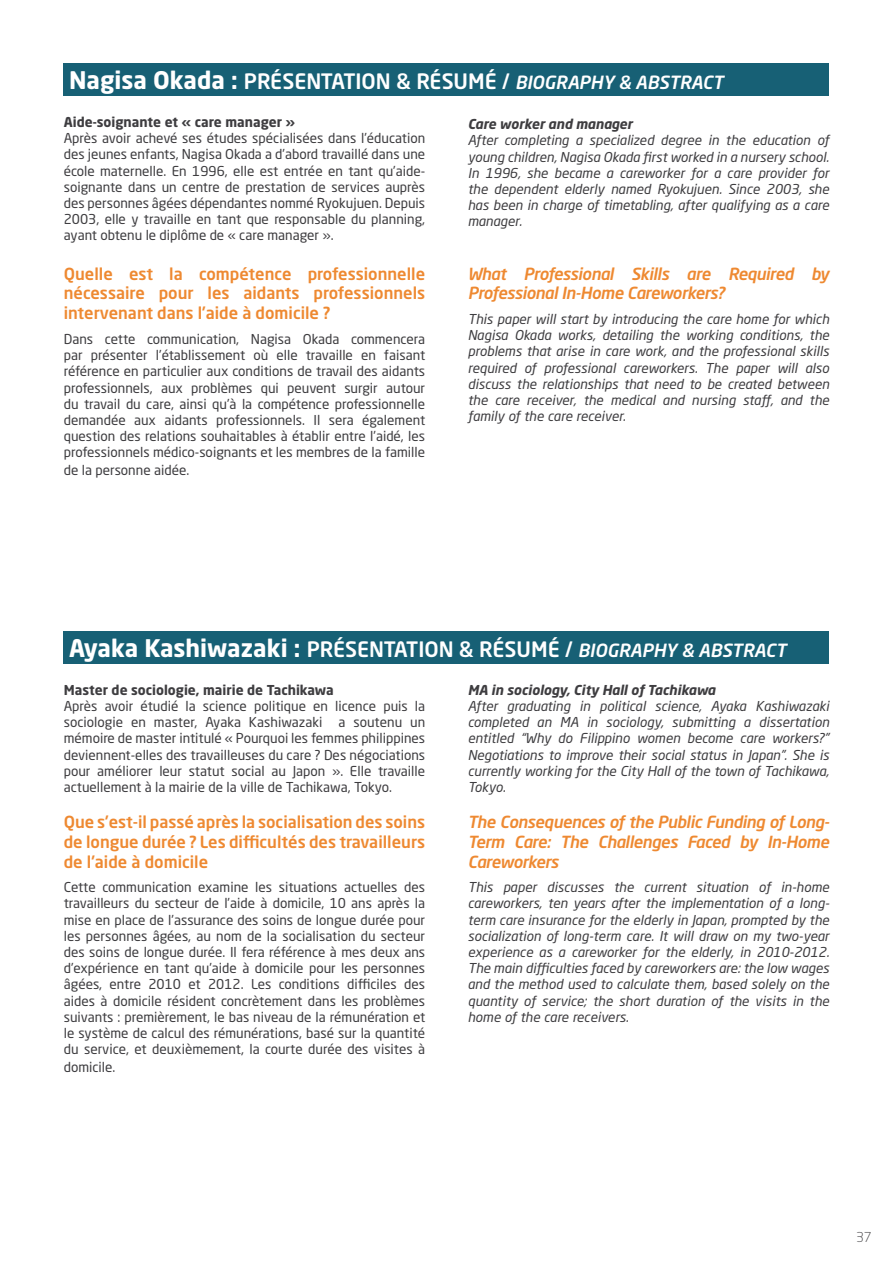
<style>
.page{position:relative;width:893px;height:1263px;background:#fff}
.page>*{position:absolute;margin:0;border:0;box-sizing:border-box;transform-origin:0 0}
.t1{font:500 21px "Neo Sans Std";color:#fff}
.t2{font:500 16.5px/19.8px "Neo Sans Std";color:#ee8931;text-align:justify}
.t3{font:italic 500 16.5px/19.8px "Neo Sans Std";letter-spacing:-.025em;color:#ee8931}
.t4{font:13.5px/16.2px "Neo Sans Std";color:#3e3d40;text-align:justify}
.t5{font:italic 13.5px/16.2px "Neo Sans Std";color:#3e3d40;text-align:justify}
.t6{font:700 13.5px "Neo Sans Std";color:#3e3d40}
.t7{font:italic 700 13.5px "Neo Sans Std";color:#3e3d40}
.t8{font:300 13.5px "Neo Sans Std";color:#3e3d40}
.s1{font-weight:700;font-size:24px}
.s2{font-style:italic;font-size:18px}
</style>
<div class="page">
<div style="left:64px;top:64px;width:765px;height:32px;background:#176075"></div>
<div style="left:64px;top:631px;width:765px;height:33px;background:#176075"></div>
<h1 class="t1" style="left:69px;top:68px;width:656px"><span class="s1">Nagisa Okada :</span> PRÉSENTATION &amp; RÉSUMÉ / <span class="s2">BIOGRAPHY &amp; ABSTRACT</span></h1>
<p class="t6" style="left:64px;top:113px;width:233px">Aide-soignante et « care manager »</p>
<p class="t4" style="left:64px;top:130px;width:363px">Après avoir achevé ses études spécialisées dans l’éducation des jeunes enfants, Nagisa Okada a d’abord travaillé dans une école maternelle. En 1996, elle est entrée en tant qu’aide&shy;soignante dans un centre de prestation de services auprès des personnes âgées dépendantes nommé Ryokujuen. Depuis 2003, elle y travaille en tant que responsable du planning, ayant obtenu le diplôme de « care manager ».</p>
<p class="t2" style="left:64px;top:263px;width:363px">Quelle est la compétence professionnelle nécessaire pour les aidants professionnels intervenant dans l’aide à domicile ?</p>
<p class="t4" style="left:64px;top:331px;width:363px">Dans cette communication, Nagisa Okada commencera par présenter l’établissement où elle travaille en faisant référence en particulier aux conditions de travail des aidants professionnels, aux problèmes qui peuvent surgir autour du travail du care, ainsi qu’à la compétence professionnelle demandée aux aidants professionnels. Il sera également question des relations souhaitables à établir entre l’aidé, les professionnels médico-soignants et les membres de la famille</p>
<p class="t4" style="left:64px;top:462px;width:127px">de la personne aidée.</p>
<p class="t7" style="left:468px;top:116px;width:166px">Care worker and manager</p>
<p class="t5" style="left:468px;top:132px;width:363px">After completing a specialized degree in the education of young children, Nagisa Okada first worked in a nursery school.<br>In 1996, she became a careworker for a care provider for the dependent elderly named Ryokujuen. Since 2003, she has been in charge of timetabling, after qualifying as a care manager.</p>
<p class="t3" style="left:468px;top:263px;width:363px">What Professional Skills are Required by<br>Professional In-Home Careworkers?</p>
<p class="t5" style="left:468px;top:311px;width:363px">This paper will start by introducing the care home for which Nagisa Okada works, detailing the working conditions, the problems that arise in care work, and the professional skills required of professional careworkers. The paper will also discuss the relationships that need to be created between the care receiver, the medical and nursing staff, and the family of the care receiver.</p>
<h1 class="t1" style="left:69px;top:636px;width:718px"><span class="s1">Ayaka Kashiwazaki :</span> PRÉSENTATION &amp; RÉSUMÉ / <span class="s2">BIOGRAPHY &amp; ABSTRACT</span></h1>
<p class="t6" style="left:64px;top:681px;width:271px">Master de sociologie, mairie de Tachikawa</p>
<p class="t4" style="left:64px;top:698px;width:363px">Après avoir étudié la science politique en licence puis la sociologie en master, Ayaka Kashiwazaki a soutenu un mémoire de master intitulé « Pourquoi les femmes philippines deviennent-elles des travailleuses du care ? Des négociations pour améliorer leur statut social au Japon ». Elle travaille actuellement à la mairie de la ville de Tachikawa, Tokyo.</p>
<p class="t2" style="left:64px;top:811px;width:363px">Que s’est-il passé après la socialisation des soins de longue durée ? Les difficultés des travailleurs de l’aide à domicile</p>
<p class="t4" style="left:64px;top:879px;width:363px">Cette communication examine les situations actuelles des travailleurs du secteur de l’aide à domicile, 10 ans après la mise en place de l’assurance des soins de longue durée pour les personnes âgées, au nom de la socialisation du secteur des soins de longue durée. Il fera référence à mes deux ans d’expérience en tant qu’aide à domicile pour les personnes âgées, entre 2010 et 2012. Les conditions difficiles des aides à domicile résident concrètement dans les problèmes suivants : premièrement, le bas niveau de la rémunération et le système de calcul des rémunérations, basé sur la quantité du service, et deuxièmement, la courte durée des visites à</p>
<p class="t4" style="left:64px;top:1059px;width:53px">domicile.</p>
<p class="t7" style="left:468px;top:681px;width:249px">MA in sociology, City Hall of Tachikawa</p>
<p class="t5" style="left:468px;top:698px;width:363px">After graduating in political science, Ayaka Kashiwazaki completed an MA in sociology, submitting a dissertation entitled “Why do Filippino women become care workers?” Negotiations to improve their social status in Japan”. She is currently working for the City Hall of the town of Tachikawa, Tokyo.</p>
<p class="t3" style="left:468px;top:811px;width:363px;text-align:justify">The Consequences of the Public Funding of Long-Term Care: The Challenges Faced by In-Home Careworkers</p>
<p class="t5" style="left:468px;top:879px;width:363px">This paper discusses the current situation of in-home careworkers, ten years after the implementation of a long&shy;term care insurance for the elderly in Japan, prompted by the socialization of long-term care. It will draw on my two-year experience as a careworker for the elderly, in 2010-2012.<br>The main difficulties faced by careworkers are: the low wages and the method used to calculate them, based solely on the quantity of service; the short duration of the visits in the home of the care receivers.</p>
<p class="t8" style="left:856px;top:1229px;width:17px">37</p>
</div>
